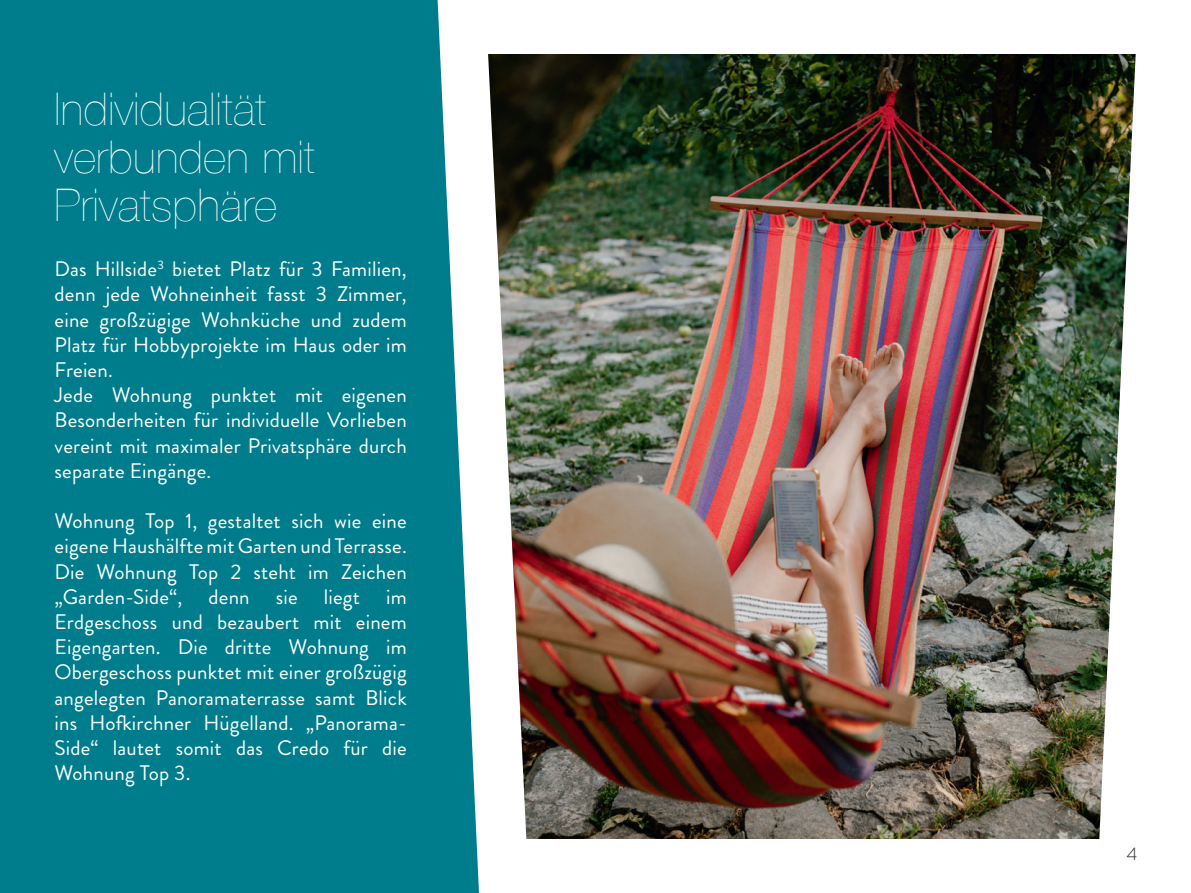
<style>
.page{position:relative;width:1191px;height:893px;background:#fff}
.page>*{position:absolute;margin:0;border:0;box-sizing:border-box;transform-origin:0 0}
.t1{font:200 45px/48px "Helvetica Neue";letter-spacing:.01em;color:#fff}
.t2{font:21px/25.2px "Brandon Grotesque";letter-spacing:.01em;color:#fff}
.t3{font:300 18px "Brandon Grotesque";color:#231f20}
</style>
<div class="page">
<img style="left:488px;top:54px;width:647px;height:785px">
<div style="left:0;top:0;width:479px;height:893px;background:#007d8c"></div>
<h1 class="t1" style="left:55px;top:84px;width:262px">Individualität verbunden mit<br>Privatsphäre</h1>
<p class="t2" style="left:55px;top:257px;width:354px">Das Hillside<sup>3</sup> bietet Platz für 3 Familien, denn jede Wohneinheit fasst 3 Zimmer, eine großzügige Wohnküche und zudem Platz für Hobbyprojekte im Haus oder im Freien.<br>Jede Wohnung punktet mit eigenen Besonderheiten für individuelle Vorlieben vereint mit maximaler Privatsphäre durch separate Eingänge.</p>
<p class="t2" style="left:55px;top:509px;width:354px;text-align:justify">Wohnung Top 1, gestaltet sich wie eine eigene Haushälfte mit Garten und Terrasse.<br>Die Wohnung Top 2 steht im Zeichen „Garden-Side“, denn sie liegt im Erdgeschoss und bezaubert mit einem Eigengarten. Die dritte Wohnung im Obergeschoss punktet mit einer großzügig angelegten Panoramaterrasse samt Blick ins Hofkirchner Hügelland. „Panorama-Side“ lautet somit das Credo für die Wohnung Top 3.</p>
<p class="t3" style="left:1126px;top:841px;width:12px">4</p>
</div>
